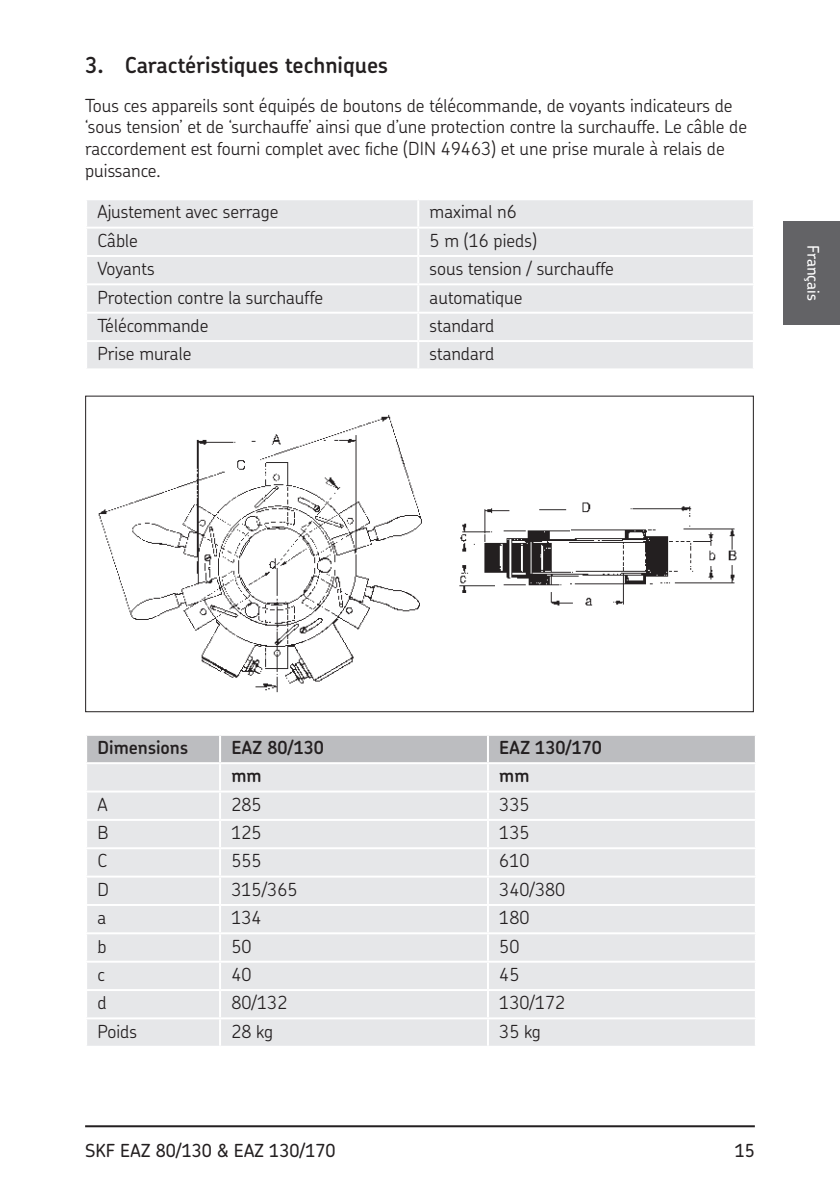
<style>
.page{position:relative;width:840px;height:1191px;background:#fff}
.page>*{position:absolute;margin:0;border:0;box-sizing:border-box;transform-origin:0 0}
.t1{font:600 22px "SKF Chevin OT";color:#231f20}
.t2{font:300 18px/21.6px "SKF Chevin OT";color:#231f20}
.t3{font:600 18px "SKF Chevin OT";color:#231f20}
.t4{font:500 18px "SKF Chevin OT";color:#231f20}
.t5{font:500 16px "SKF Chevin OT";letter-spacing:-.005em;color:#fff}
</style>
<div class="page">
<hr style="left:85px;top:1125px;width:669px;height:2px;background:#231f20">
<div style="left:782px;top:221px;width:57px;height:103px;background:#636366"></div>
<div style="left:87px;top:200px;width:665px;height:168px;background:#e6e7e9"></div>
<hr style="left:417px;top:200px;width:2px;height:27px;background:#fff">
<hr style="left:85px;top:227px;width:333px;height:2px;background:#fff">
<hr style="left:418px;top:227px;width:336px;height:2px;background:#fff">
<hr style="left:417px;top:229px;width:2px;height:26px;background:#fff">
<hr style="left:85px;top:255px;width:333px;height:2px;background:#fff">
<hr style="left:418px;top:255px;width:336px;height:2px;background:#fff">
<hr style="left:417px;top:257px;width:2px;height:26px;background:#fff">
<hr style="left:85px;top:283px;width:333px;height:2px;background:#fff">
<hr style="left:418px;top:283px;width:336px;height:2px;background:#fff">
<hr style="left:417px;top:285px;width:2px;height:27px;background:#fff">
<hr style="left:85px;top:312px;width:333px;height:2px;background:#fff">
<hr style="left:418px;top:312px;width:336px;height:2px;background:#fff">
<hr style="left:417px;top:314px;width:2px;height:26px;background:#fff">
<hr style="left:85px;top:340px;width:333px;height:2px;background:#fff">
<hr style="left:418px;top:340px;width:336px;height:2px;background:#fff">
<hr style="left:417px;top:342px;width:2px;height:26px;background:#fff">
<img style="left:98px;top:414px;width:639px;height:279px">
<div style="left:87px;top:736px;width:667px;height:26px;background:#bcbdc0"></div>
<div style="left:87px;top:764px;width:667px;height:281px;background:#e6e7e9"></div>
<hr style="left:219px;top:736px;width:2px;height:26px;background:#fff">
<hr style="left:486px;top:736px;width:2px;height:26px;background:#fff">
<hr style="left:219px;top:764px;width:2px;height:26px;background:#fff">
<hr style="left:486px;top:764px;width:2px;height:26px;background:#fff">
<hr style="left:85px;top:790px;width:135px;height:2px;background:#fff">
<hr style="left:220px;top:790px;width:267px;height:2px;background:#fff">
<hr style="left:219px;top:792px;width:2px;height:27px;background:#fff">
<hr style="left:487px;top:790px;width:269px;height:2px;background:#fff">
<hr style="left:486px;top:792px;width:2px;height:27px;background:#fff">
<hr style="left:85px;top:819px;width:135px;height:2px;background:#fff">
<hr style="left:220px;top:819px;width:267px;height:2px;background:#fff">
<hr style="left:219px;top:821px;width:2px;height:26px;background:#fff">
<hr style="left:487px;top:819px;width:269px;height:2px;background:#fff">
<hr style="left:486px;top:821px;width:2px;height:26px;background:#fff">
<hr style="left:85px;top:847px;width:135px;height:2px;background:#fff">
<hr style="left:220px;top:847px;width:267px;height:2px;background:#fff">
<hr style="left:219px;top:849px;width:2px;height:26px;background:#fff">
<hr style="left:487px;top:847px;width:269px;height:2px;background:#fff">
<hr style="left:486px;top:849px;width:2px;height:26px;background:#fff">
<hr style="left:85px;top:875px;width:135px;height:2px;background:#fff">
<hr style="left:220px;top:875px;width:267px;height:2px;background:#fff">
<hr style="left:219px;top:877px;width:2px;height:27px;background:#fff">
<hr style="left:487px;top:875px;width:269px;height:2px;background:#fff">
<hr style="left:486px;top:877px;width:2px;height:27px;background:#fff">
<hr style="left:85px;top:904px;width:135px;height:2px;background:#fff">
<hr style="left:220px;top:904px;width:267px;height:2px;background:#fff">
<hr style="left:219px;top:906px;width:2px;height:26px;background:#fff">
<hr style="left:487px;top:904px;width:269px;height:2px;background:#fff">
<hr style="left:486px;top:906px;width:2px;height:26px;background:#fff">
<hr style="left:85px;top:932px;width:135px;height:2px;background:#fff">
<hr style="left:220px;top:932px;width:267px;height:2px;background:#fff">
<hr style="left:219px;top:934px;width:2px;height:26px;background:#fff">
<hr style="left:487px;top:932px;width:269px;height:2px;background:#fff">
<hr style="left:486px;top:934px;width:2px;height:26px;background:#fff">
<hr style="left:85px;top:960px;width:135px;height:2px;background:#fff">
<hr style="left:220px;top:960px;width:267px;height:2px;background:#fff">
<hr style="left:219px;top:962px;width:2px;height:27px;background:#fff">
<hr style="left:487px;top:960px;width:269px;height:2px;background:#fff">
<hr style="left:486px;top:962px;width:2px;height:27px;background:#fff">
<hr style="left:85px;top:989px;width:135px;height:2px;background:#fff">
<hr style="left:220px;top:989px;width:267px;height:2px;background:#fff">
<hr style="left:219px;top:991px;width:2px;height:26px;background:#fff">
<hr style="left:487px;top:989px;width:269px;height:2px;background:#fff">
<hr style="left:486px;top:991px;width:2px;height:26px;background:#fff">
<hr style="left:85px;top:1017px;width:135px;height:2px;background:#fff">
<hr style="left:220px;top:1017px;width:267px;height:2px;background:#fff">
<hr style="left:219px;top:1019px;width:2px;height:26px;background:#fff">
<hr style="left:487px;top:1017px;width:269px;height:2px;background:#fff">
<hr style="left:486px;top:1019px;width:2px;height:26px;background:#fff">
<p class="t1" style="left:85px;top:55px;width:304px">3. Caractéristiques techniques</p>
<p class="t2" style="left:85px;top:94px;width:663px">Tous ces appareils sont équipés de boutons de télécommande, de voyants indicateurs de ‘sous tension’ et de ‘surchauffe’ ainsi que d’une protection contre la surchauffe. Le câble de raccordement est fourni complet avec fiche (DIN 49463) et une prise murale à relais de puissance.</p>
<p class="t2" style="left:97px;top:200px;width:182px">Ajustement avec serrage</p>
<p class="t2" style="left:429px;top:200px;width:89px">maximal n6</p>
<p class="t2" style="left:97px;top:229px;width:42px">Câble</p>
<p class="t2" style="left:429px;top:229px;width:109px">5 m (16 pieds)</p>
<p class="t2" style="left:97px;top:257px;width:59px">Voyants</p>
<p class="t2" style="left:429px;top:257px;width:186px">sous tension / surchauffe</p>
<p class="t2" style="left:97px;top:285px;width:227px">Protection contre la surchauffe</p>
<p class="t2" style="left:429px;top:285px;width:94px">automatique</p>
<p class="t2" style="left:97px;top:314px;width:112px">Télécommande</p>
<p class="t2" style="left:429px;top:314px;width:66px">standard</p>
<p class="t2" style="left:97px;top:342px;width:95px">Prise murale</p>
<p class="t2" style="left:429px;top:342px;width:66px">standard</p>
<p class="t5" style="left:820px;top:245px;width:58px;rotate:90deg">Français</p>
<p class="t3" style="left:97px;top:739px;width:92px">Dimensions</p>
<p class="t3" style="left:231px;top:739px;width:94px">EAZ 80/130</p>
<p class="t3" style="left:499px;top:739px;width:104px">EAZ 130/170</p>
<p class="t3" style="left:231px;top:767px;width:32px">mm</p>
<p class="t3" style="left:499px;top:767px;width:32px">mm</p>
<p class="t2" style="left:97px;top:792px;width:12px">A</p>
<p class="t2" style="left:231px;top:792px;width:32px">285</p>
<p class="t2" style="left:499px;top:792px;width:32px">335</p>
<p class="t2" style="left:97px;top:821px;width:13px">B</p>
<p class="t2" style="left:231px;top:821px;width:32px">125</p>
<p class="t2" style="left:499px;top:821px;width:32px">135</p>
<p class="t2" style="left:97px;top:849px;width:11px">C</p>
<p class="t2" style="left:231px;top:849px;width:32px">555</p>
<p class="t2" style="left:499px;top:849px;width:32px">610</p>
<p class="t2" style="left:97px;top:877px;width:13px">D</p>
<p class="t2" style="left:231px;top:877px;width:68px">315/365</p>
<p class="t2" style="left:499px;top:877px;width:68px">340/380</p>
<p class="t2" style="left:97px;top:906px;width:10px">a</p>
<p class="t2" style="left:231px;top:906px;width:32px">134</p>
<p class="t2" style="left:499px;top:906px;width:32px">180</p>
<p class="t2" style="left:97px;top:934px;width:11px">b</p>
<p class="t2" style="left:231px;top:934px;width:22px">50</p>
<p class="t2" style="left:499px;top:934px;width:22px">50</p>
<p class="t2" style="left:97px;top:962px;width:9px">c</p>
<p class="t2" style="left:231px;top:962px;width:22px">40</p>
<p class="t2" style="left:499px;top:962px;width:22px">45</p>
<p class="t2" style="left:97px;top:991px;width:11px">d</p>
<p class="t2" style="left:231px;top:991px;width:57px">80/132</p>
<p class="t2" style="left:499px;top:991px;width:68px">130/172</p>
<p class="t2" style="left:97px;top:1019px;width:41px">Poids</p>
<p class="t2" style="left:231px;top:1019px;width:43px">28 kg</p>
<p class="t2" style="left:499px;top:1019px;width:43px">35 kg</p>
<p class="t4" style="left:85px;top:1142px;width:252px">SKF EAZ 80/130 &amp; EAZ 130/170</p>
<p class="t4" style="left:734px;top:1140px;width:22px">15</p>
</div>
